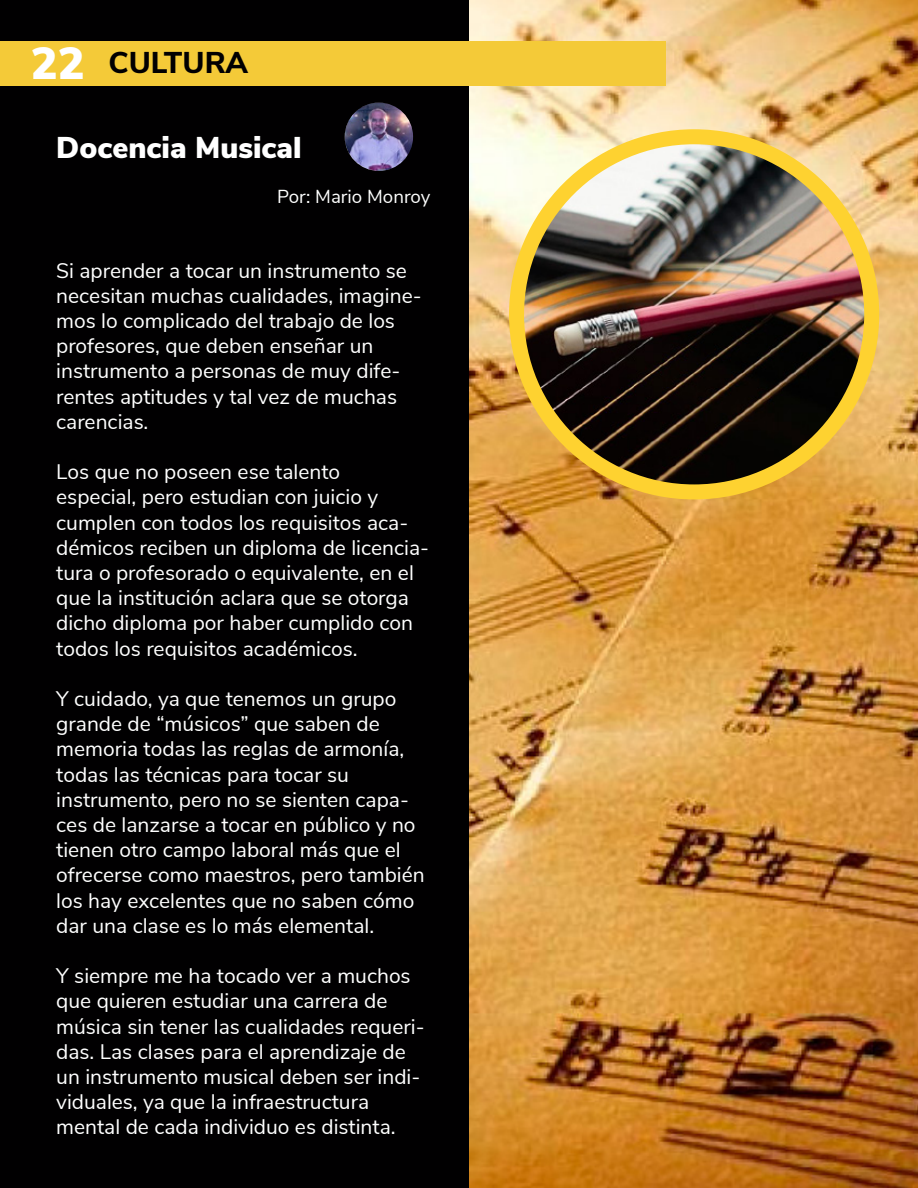
<style>
.page{position:relative;width:918px;height:1188px;background:#010001}
.page>*{position:absolute;margin:0;border:0;box-sizing:border-box;transform-origin:0 0}
.t1{font:900 30px "Nunito Sans";color:#fff}
.t2{font:800 30px "Nunito Sans";color:#010001}
.t3{font:21px/25.2px "Nunito Sans";color:#fff}
.t4{font:18.75px "Nunito Sans";color:#fff}
.s1{font-weight:900;font-size:45px;color:#fff}
</style>
<div class="page">
<img style="left:345px;top:103px;width:68px;height:68px;border-radius:34px">
<img style="left:470px;top:0;width:448px;height:1188px">
<div style="left:0;top:42px;width:666px;height:44px;background:#f4ca38"></div>
<img style="left:517px;top:137px;width:355px;height:355px;border-radius:178px">
<div style="left:509px;top:129px;width:370px;height:370px;border:15px solid #fed230;border-radius:50%"></div>
<h1 class="t2" style="left:31px;top:41px;width:219px"><span class="s1">22</span> CULTURA</h1>
<h1 class="t1" style="left:56px;top:125px;width:247px">Docencia Musical</h1>
<p class="t4" style="left:277px;top:183px;width:155px">Por: Mario Monroy</p>
<p class="t3" style="left:56px;top:256px;width:367px">Si aprender a tocar un instrumento se necesitan muchas cualidades, imagine&shy;mos lo complicado del trabajo de los profesores, que deben enseñar un instrumento a personas de muy dife&shy;rentes aptitudes y tal vez de muchas carencias.</p>
<p class="t3" style="left:56px;top:458px;width:375px">Los que no poseen ese talento<br>especial, pero estudian con juicio y cumplen con todos los requisitos aca&shy;démicos reciben un diploma de licencia&shy;tura o profesorado o equivalente, en el que la institución aclara que se otorga dicho diploma por haber cumplido con todos los requisitos académicos.</p>
<p class="t3" style="left:56px;top:685px;width:370px">Y cuidado, ya que tenemos un grupo grande de “músicos” que saben de memoria todas las reglas de armonía, todas las técnicas para tocar su instrumento, pero no se sienten capa&shy;ces de lanzarse a tocar en público y no tienen otro campo laboral más que el ofrecerse como maestros, pero también los hay excelentes que no saben cómo dar una clase es lo más elemental.</p>
<p class="t3" style="left:56px;top:962px;width:370px">Y siempre me ha tocado ver a muchos que quieren estudiar una carrera de música sin tener las cualidades requeri&shy;das. Las clases para el aprendizaje de un instrumento musical deben ser indi&shy;viduales, ya que la infraestructura mental de cada individuo es distinta.</p>
</div>
